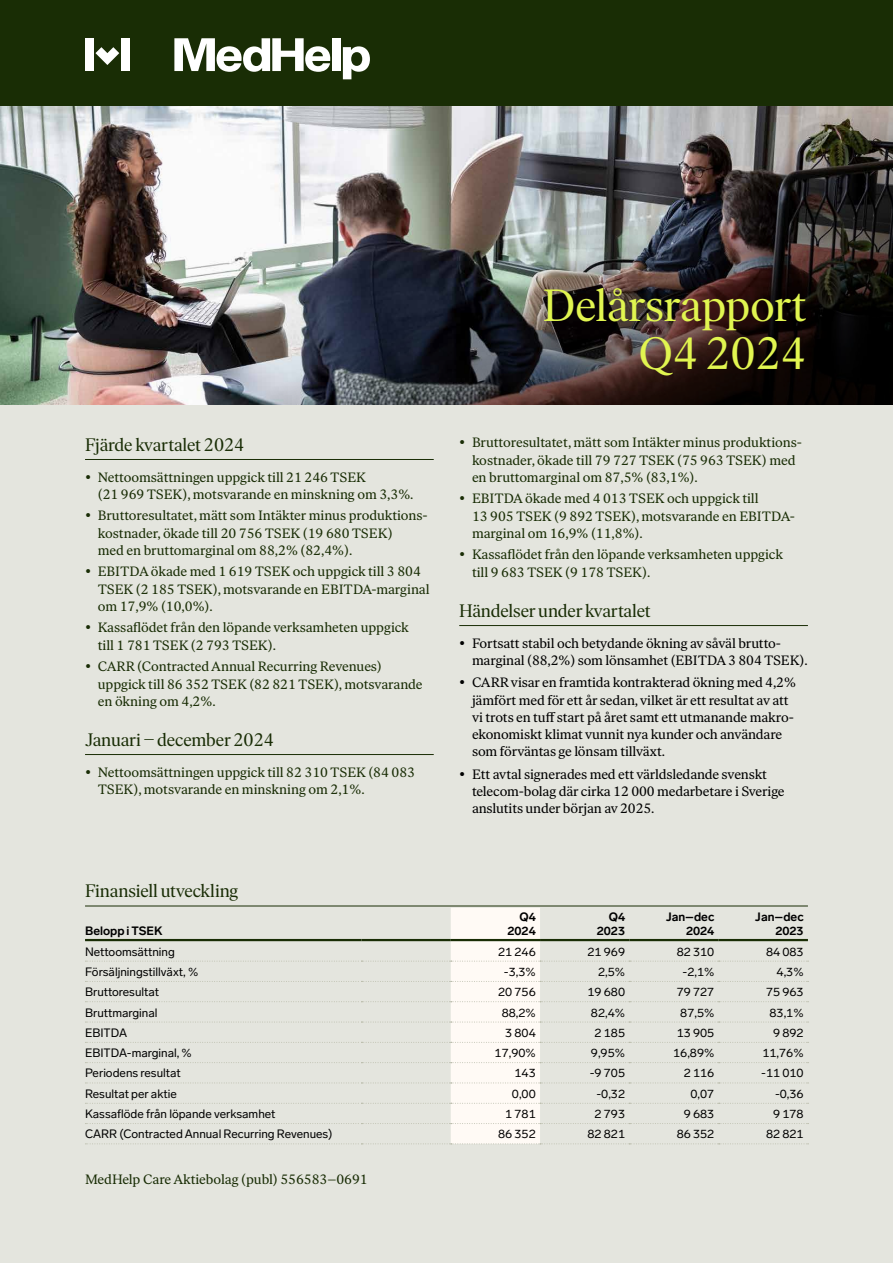
<style>
.page{position:relative;width:893px;height:1263px;background:#fff}
.page>*{position:absolute;margin:0;border:0;box-sizing:border-box;transform-origin:0 0}
.t1{font:45px/48px "Ivar Headline";letter-spacing:-.005em;color:#e1f550;text-align:right}
.t2{font:18px "Ivar Headline";letter-spacing:-.005em;color:#192d05}
.t3{font:13.5px/17.2px "Ivar Text";color:#192d05}
.t4{font:13.5px/17.2px "Ivar Text";letter-spacing:-.01em;color:#000}
.t5{font:12px "Lab Grotesque";color:#000}
.t6{font:700 12px/13.5px "Lab Grotesque";color:#000;text-align:right}
</style>
<div class="page">
<div style="left:0;top:255px;width:893px;height:1008px;background:#e4e5de"></div>
<div style="left:0;top:0;width:893px;height:106px;background:#192d05"></div>
<svg style="left:174px;top:38px;width:156px;height:34px"></svg>
<div style="left:332px;top:38px;width:9px;height:33px;background:#fff"></div>
<svg style="left:343px;top:46px;width:27px;height:33px"></svg>
<svg style="left:95px;top:47px;width:24px;height:18px"></svg>
<div style="left:85px;top:38px;width:9px;height:33px;background:#fff"></div>
<div style="left:121px;top:38px;width:9px;height:33px;background:#fff"></div>
<hr style="left:85px;top:459px;width:349px;height:1px;background:#192d05">
<hr style="left:85px;top:754px;width:349px;height:1px;background:#192d05">
<hr style="left:459px;top:625px;width:349px;height:1px;background:#192d05">
<hr style="left:85px;top:906px;width:723px;height:1px;background:#192d05">
<svg style="left:85px;top:908px;width:723px;height:236px"></svg>
<hr style="left:85px;top:939px;width:276px;height:2px;background:#192d05">
<hr style="left:361px;top:939px;width:90px;height:2px;background:#192d05">
<hr style="left:451px;top:939px;width:89px;height:2px;background:#192d05">
<hr style="left:540px;top:939px;width:89px;height:2px;background:#192d05">
<hr style="left:629px;top:939px;width:90px;height:2px;background:#192d05">
<hr style="left:719px;top:939px;width:89px;height:2px;background:#192d05">
<img style="left:0;top:107px;width:893px;height:297px">
<h2 class="t2" style="left:85px;top:434px;width:161px">Fjärde kvartalet 2024</h2>
<p class="t3" style="left:98px;top:468px;width:317px">Nettoomsättningen uppgick till 21 246 TSEK<br>(21 969 TSEK), motsvarande en minskning om 3,3%.</p>
<p class="t3" style="left:98px;top:507px;width:331px">Bruttoresultatet, mätt som Intäkter minus produktions&shy;kostnader, ökade till 20 756 TSEK (19 680 TSEK)<br>med en bruttomarginal om 88,2% (82,4%).</p>
<p class="t3" style="left:98px;top:563px;width:333px">EBITDA ökade med 1 619 TSEK och uppgick till 3 804<br>TSEK (2 185 TSEK), motsvarande en EBITDA-marginal om 17,9% (10,0%).</p>
<p class="t3" style="left:98px;top:619px;width:312px">Kassaflödet från den löpande verksamheten uppgick till 1 781 TSEK (2 793 TSEK).</p>
<p class="t3" style="left:98px;top:658px;width:326px">CARR (Contracted Annual Recurring Revenues) uppgick till 86 352 TSEK (82 821 TSEK), motsvarande en ökning om 4,2%.</p>
<h2 class="t2" style="left:85px;top:729px;width:190px">Januari – december 2024</h2>
<p class="t3" style="left:98px;top:763px;width:319px">Nettoomsättningen uppgick till 82 310 TSEK (84 083<br>TSEK), motsvarande en minskning om 2,1%.</p>
<h2 class="t2" style="left:85px;top:881px;width:155px">Finansiell utveckling</h2>
<p class="t6" style="left:85px;top:924px;width:79px">Belopp i TSEK</p>
<h1 class="t1" style="left:543px;top:282px;width:265px">Delårsrapport<br>Q4 2024</h1>
<p class="t3" style="left:472px;top:434px;width:331px">Bruttoresultatet, mätt som Intäkter minus produktions&shy;kostnader, ökade till 79 727 TSEK (75 963 TSEK) med en bruttomarginal om 87,5% (83,1%).</p>
<p class="t3" style="left:472px;top:490px;width:324px">EBITDA ökade med 4 013 TSEK och uppgick till<br>13 905 TSEK (9 892 TSEK), motsvarande en EBITDA&shy;marginal om 16,9% (11,8%).</p>
<p class="t3" style="left:472px;top:546px;width:312px">Kassaflödet från den löpande verksamheten uppgick till 9 683 TSEK (9 178 TSEK).</p>
<h2 class="t2" style="left:459px;top:600px;width:193px">Händelser under kvartalet</h2>
<p class="t4" style="left:472px;top:634px;width:337px">Fortsatt stabil och betydande ökning av såväl brutto&shy;marginal (88,2%) som lönsamhet (EBITDA 3 804 TSEK).</p>
<p class="t4" style="left:472px;top:674px;width:325px">CARR visar en framtida kontrakterad ökning med 4,2% jämfört med för ett år sedan, vilket är ett resultat av att vi trots en tuff start på året samt ett utmanande makro&shy;ekonomiskt klimat vunnit nya kunder och användare som förväntas ge lönsam tillväxt.</p>
<p class="t4" style="left:472px;top:765px;width:314px">Ett avtal signerades med ett världsledande svenskt telecom-bolag där cirka 12 000 medarbetare i Sverige anslutits under början av 2025.</p>
<p class="t6" style="left:507px;top:910px;width:30px">Q4<br>2024</p>
<p class="t6" style="left:597px;top:910px;width:30px">Q4<br>2023</p>
<p class="t6" style="left:666px;top:910px;width:50px">Jan–dec<br>2024</p>
<p class="t6" style="left:755px;top:910px;width:50px">Jan–dec<br>2023</p>
<p class="t5" style="left:85px;top:944px;width:91px">Nettoomsättning</p>
<p class="t5" style="left:498px;top:944px;width:39px">21 246</p>
<p class="t5" style="left:587px;top:944px;width:39px">21 969</p>
<p class="t5" style="left:677px;top:944px;width:39px">82 310</p>
<p class="t5" style="left:766px;top:944px;width:39px">84 083</p>
<p class="t5" style="left:85px;top:965px;width:115px">Försäljningstillväxt, %</p>
<p class="t5" style="left:504px;top:965px;width:33px">-3,3%</p>
<p class="t5" style="left:598px;top:965px;width:29px">2,5%</p>
<p class="t5" style="left:682px;top:965px;width:33px">-2,1%</p>
<p class="t5" style="left:777px;top:965px;width:29px">4,3%</p>
<p class="t5" style="left:85px;top:985px;width:75px">Bruttoresultat</p>
<p class="t5" style="left:498px;top:985px;width:39px">20 756</p>
<p class="t5" style="left:587px;top:985px;width:39px">19 680</p>
<p class="t5" style="left:677px;top:985px;width:39px">79 727</p>
<p class="t5" style="left:766px;top:985px;width:39px">75 963</p>
<p class="t5" style="left:85px;top:1005px;width:74px">Bruttmarginal</p>
<p class="t5" style="left:502px;top:1005px;width:36px">88,2%</p>
<p class="t5" style="left:591px;top:1005px;width:36px">82,4%</p>
<p class="t5" style="left:680px;top:1005px;width:36px">87,5%</p>
<p class="t5" style="left:769px;top:1005px;width:36px">83,1%</p>
<p class="t5" style="left:85px;top:1025px;width:44px">EBITDA</p>
<p class="t5" style="left:505px;top:1025px;width:32px">3 804</p>
<p class="t5" style="left:595px;top:1025px;width:32px">2 185</p>
<p class="t5" style="left:677px;top:1025px;width:39px">13 905</p>
<p class="t5" style="left:773px;top:1025px;width:32px">9 892</p>
<p class="t5" style="left:85px;top:1046px;width:108px">EBITDA-marginal, %</p>
<p class="t5" style="left:495px;top:1046px;width:43px">17,90%</p>
<p class="t5" style="left:591px;top:1046px;width:36px">9,95%</p>
<p class="t5" style="left:673px;top:1046px;width:43px">16,89%</p>
<p class="t5" style="left:762px;top:1046px;width:43px">11,76%</p>
<p class="t5" style="left:85px;top:1066px;width:97px">Periodens resultat</p>
<p class="t5" style="left:515px;top:1066px;width:23px">143</p>
<p class="t5" style="left:590px;top:1066px;width:37px">-9 705</p>
<p class="t5" style="left:684px;top:1066px;width:32px">2 116</p>
<p class="t5" style="left:761px;top:1066px;width:44px">-11 010</p>
<p class="t5" style="left:85px;top:1086px;width:93px">Resultat per aktie</p>
<p class="t5" style="left:512px;top:1086px;width:25px">0,00</p>
<p class="t5" style="left:596px;top:1086px;width:30px">-0,32</p>
<p class="t5" style="left:690px;top:1086px;width:25px">0,07</p>
<p class="t5" style="left:775px;top:1086px;width:30px">-0,36</p>
<p class="t5" style="left:85px;top:1107px;width:192px">Kassaflöde från löpande verksamhet</p>
<p class="t5" style="left:505px;top:1107px;width:32px">1 781</p>
<p class="t5" style="left:595px;top:1107px;width:32px">2 793</p>
<p class="t5" style="left:684px;top:1107px;width:32px">9 683</p>
<p class="t5" style="left:773px;top:1107px;width:32px">9 178</p>
<p class="t5" style="left:85px;top:1127px;width:249px">CARR (Contracted Annual Recurring Revenues)</p>
<p class="t5" style="left:498px;top:1127px;width:39px">86 352</p>
<p class="t5" style="left:587px;top:1127px;width:39px">82 821</p>
<p class="t5" style="left:677px;top:1127px;width:39px">86 352</p>
<p class="t5" style="left:766px;top:1127px;width:39px">82 821</p>
<p class="t3" style="left:85px;top:1171px;width:284px">MedHelp Care Aktiebolag (publ) 556583–0691</p>
</div>
